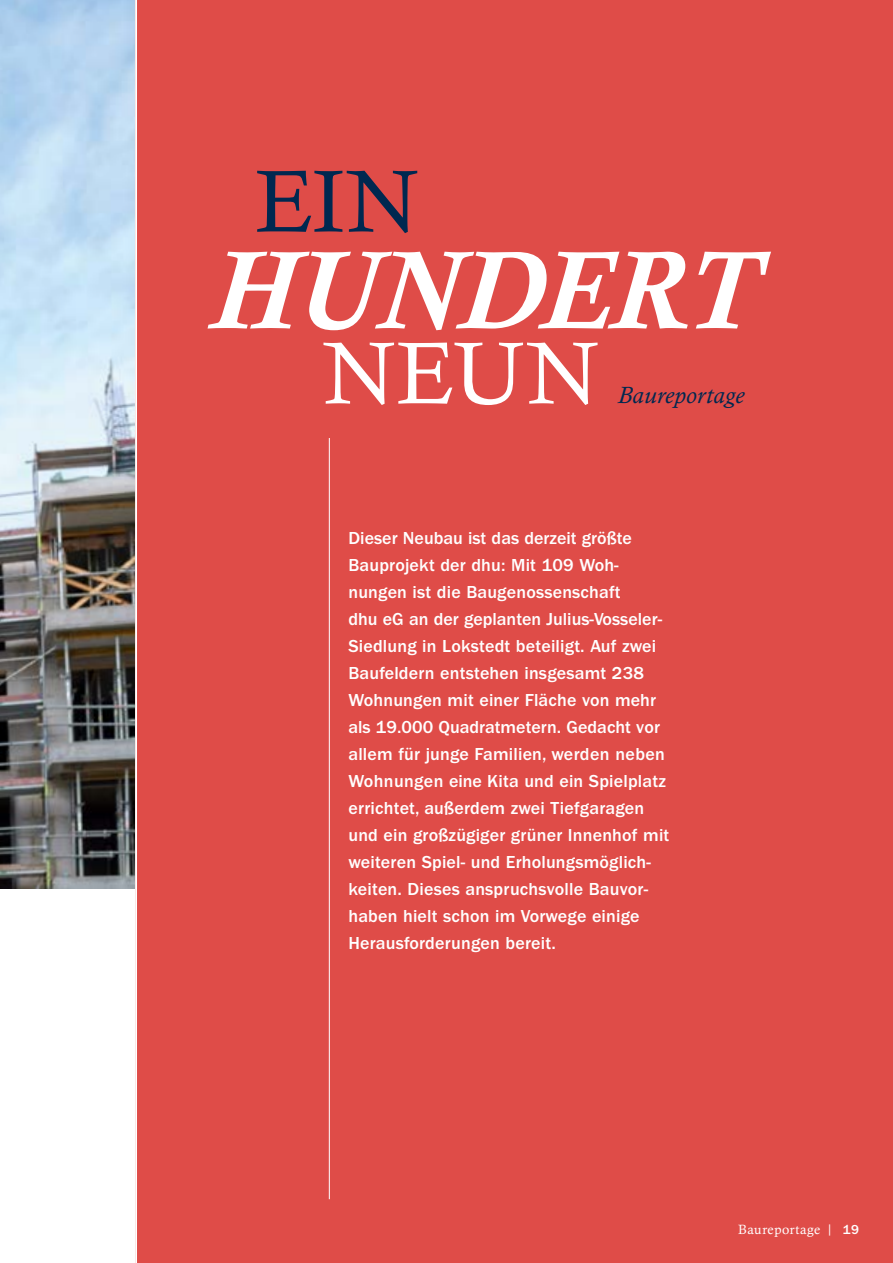
<style>
.page{position:relative;width:893px;height:1263px;background:#fff}
.page>*{position:absolute;margin:0;border:0;box-sizing:border-box;transform-origin:0 0}
.t1{font:italic 700 112.95px "Calisto MT Std";color:#fff}
.t2{font:88.35px "Calisto MT Std";color:#fff}
.t3{font:88.35px "Calisto MT Std";color:#002850}
.t4{font:italic 24px "Calisto MT Std";letter-spacing:.02em;color:#002850}
.t5{font:500 18px/27px "Franklin Gothic LT Pro";letter-spacing:.01em;color:#fff}
.t6{font:13.5px "Calisto MT Std";letter-spacing:.035em;color:#fff}
.s1{font-family:"Franklin Gothic LT Pro";font-weight:500}
</style>
<div class="page">
<img style="left:0;top:0;width:135px;height:889px">
<div style="left:135px;top:0;width:758px;height:1263px;background:#df4c48"></div>
<hr style="left:329px;top:438px;width:1px;height:761px;background:#fff">
<hr style="left:135px;top:0;width:2px;height:1263px;background:#fff">
<h2 class="t3" style="left:255px;top:150px;width:164px">EIN</h2>
<h1 class="t1" style="left:210px;top:225px;width:550px">HUNDERT</h1>
<h2 class="t2" style="left:323px;top:322px;width:277px">NEUN</h2>
<h3 class="t4" style="left:618px;top:382px;width:128px">Baureportage</h3>
<p class="t5" style="left:348px;top:525px;width:322px">Dieser Neubau ist das derzeit größte Bauprojekt der dhu: Mit 109 Woh&shy;nungen ist die Baugenossenschaft<br>dhu eG an der geplanten Julius-Vosseler-Siedlung in Lokstedt beteiligt. Auf zwei Baufeldern entstehen insgesamt 238<br>Wohnungen mit einer Fläche von mehr als 19.000 Quadratmetern. Gedacht vor allem für junge Familien, werden neben Wohnungen eine Kita und ein Spielplatz errichtet, außerdem zwei Tiefgaragen und ein großzügiger grüner Innenhof mit weiteren Spiel- und Erholungsmöglich&shy;keiten. Dieses anspruchsvolle Bauvor&shy;haben hielt schon im Vorwege einige Herausforderungen bereit.</p>
<p class="t6" style="left:738px;top:1222px;width:122px">Baureportage | <span class="s1">19</span></p>
</div>
